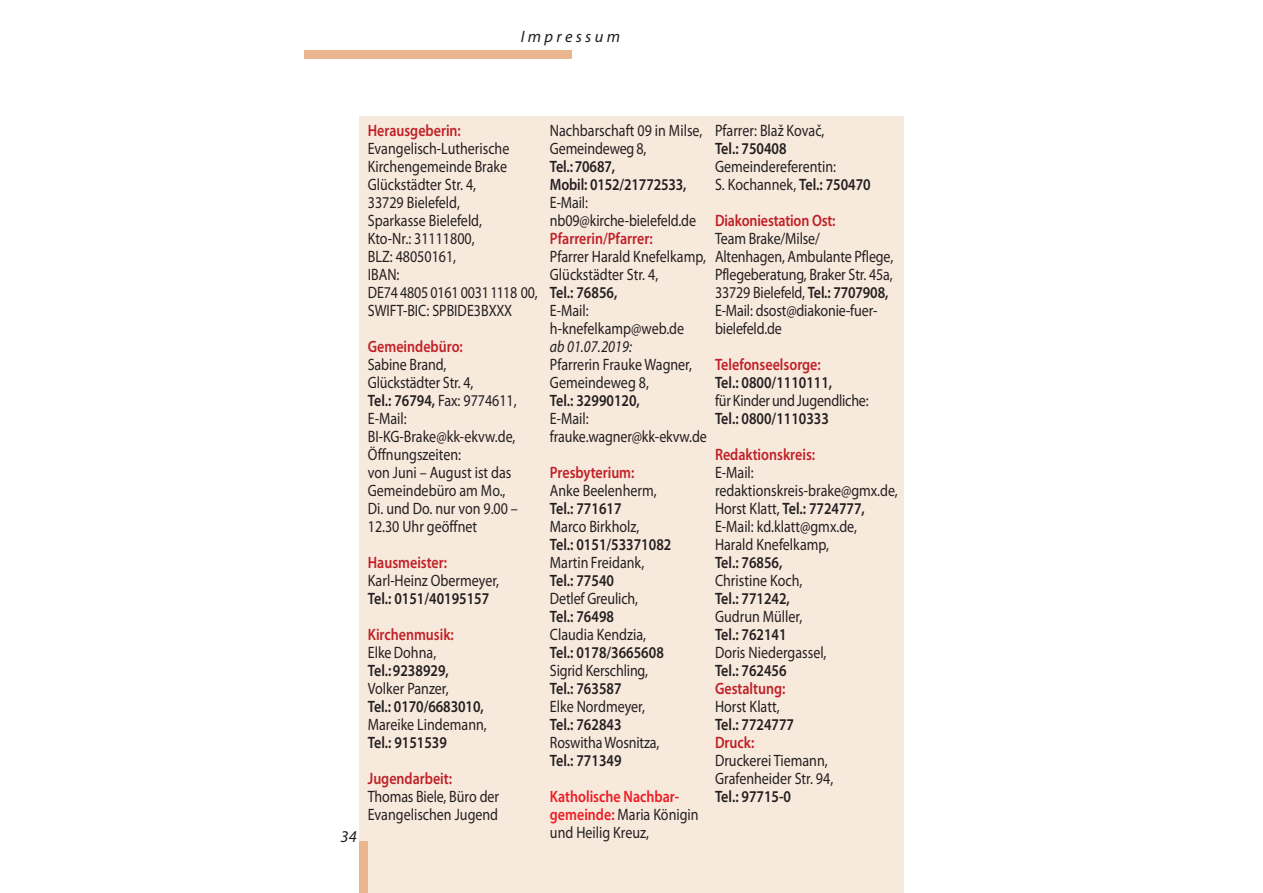
<style>
.page{position:relative;width:1263px;height:893px;background:#fff}
.page>*{position:absolute;margin:0;border:0;box-sizing:border-box;transform-origin:0 0}
.t1{font:16.5px/18px "Myriad Pro";color:#231f20;scale:.85 1}
.t2{font:600 16.5px/18px "Myriad Pro";color:#231f20;scale:.85 1}
.t3{font:600 16.5px "Myriad Pro";color:#c02026;scale:.85 1}
.t4{font:600 16.5px/18px "Myriad Pro";color:#ed1c24;scale:.85 1}
.t5{font:italic 16.5px "Myriad Pro";color:#231f20;scale:.85 1}
.t6{font:italic 16.5px "Myriad Pro";letter-spacing:.195em;color:#231f20}
.s1{font-weight:600}
.s2{font-weight:400;color:#231f20}
</style>
<div class="page">
<div style="left:359px;top:117px;width:545px;height:776px;background:#f8e9dd"></div>
<div style="left:304px;top:50px;width:268px;height:8px;background:#ebb590"></div>
<div style="left:359px;top:842px;width:9px;height:51px;background:#ebb590"></div>
<p class="t6" style="left:521px;top:30px;width:101px">Impressum</p>
<p class="t6" style="left:341px;top:830px;width:18px">34</p>
<p class="t3" style="left:368px;top:125px;width:111px">Herausgeberin:</p>
<p class="t1" style="left:368px;top:141px;width:201px">Evangelisch-Lutherische<br>Kirchengemeinde Brake<br>Glückstädter Str. 4,<br>33729 Bielefeld,<br>Sparkasse Bielefeld,<br>Kto-Nr.: 31111800,<br>BLZ: 48050161,<br>IBAN:<br>DE74 4805 0161 00311118 00,<br>SWIFT-BIC: SPBIDE3BXXX</p>
<p class="t3" style="left:368px;top:341px;width:113px">Gemeindebüro:</p>
<p class="t1" style="left:368px;top:357px;width:178px">Sabine Brand,<br>Glückstädter Str. 4,<br><span class="s1">Tel.: 76794,</span> Fax: 9774611,<br>E-Mail:<br>BI-KG-Brake@kk-ekvw.de,<br>Öffnungszeiten:<br>von Juni – August ist das<br>Gemeindebüro am Mo.,<br>Di. und Do. nur von 9.00 –<br>12.30 Uhr geöffnet</p>
<p class="t3" style="left:368px;top:557px;width:95px">Hausmeister:</p>
<p class="t1" style="left:368px;top:573px;width:156px">Karl-Heinz Obermeyer,</p>
<p class="t2" style="left:368px;top:591px;width:144px">Tel.: 0151/40195157</p>
<p class="t3" style="left:368px;top:629px;width:103px">Kirchenmusik:</p>
<p class="t1" style="left:368px;top:645px;width:82px">Elke Dohna,</p>
<p class="t2" style="left:368px;top:663px;width:97px">Tel.:9238929,</p>
<p class="t1" style="left:368px;top:681px;width:97px">Volker Panzer,</p>
<p class="t2" style="left:368px;top:699px;width:138px">Tel.: 0170/6683010,</p>
<p class="t1" style="left:368px;top:717px;width:142px">Mareike Lindemann,</p>
<p class="t2" style="left:368px;top:735px;width:95px">Tel.: 9151539</p>
<p class="t3" style="left:368px;top:773px;width:101px">Jugendarbeit:</p>
<p class="t1" style="left:368px;top:789px;width:156px">Thomas Biele, Büro der<br>Evangelischen Jugend</p>
<p class="t1" style="left:550px;top:123px;width:181px">Nachbarschaft 09 in Milse,<br>Gemeindeweg 8,</p>
<p class="t2" style="left:550px;top:159px;width:162px">Tel.: 70687,<br>Mobil: 0152/21772533,</p>
<p class="t1" style="left:550px;top:195px;width:173px">E-Mail: nb09@kirche-bielefeld.de</p>
<p class="t3" style="left:550px;top:233px;width:122px">Pfarrerin/Pfarrer:</p>
<p class="t1" style="left:550px;top:249px;width:185px">Pfarrer Harald Knefelkamp,<br>Glückstädter Str. 4,</p>
<p class="t2" style="left:550px;top:285px;width:81px">Tel.: 76856,</p>
<p class="t1" style="left:550px;top:303px;width:159px">E-Mail: h-knefelkamp@web.de</p>
<p class="t5" style="left:550px;top:341px;width:98px">ab 01.07.2019:</p>
<p class="t1" style="left:550px;top:357px;width:169px">Pfarrerin Frauke Wagner,<br>Gemeindeweg 8,</p>
<p class="t2" style="left:550px;top:393px;width:107px">Tel.: 32990120,</p>
<p class="t1" style="left:550px;top:411px;width:186px">E-Mail: frauke.wagner@kk-ekvw.de</p>
<p class="t3" style="left:550px;top:467px;width:101px">Presbyterium:</p>
<p class="t1" style="left:550px;top:483px;width:127px">Anke Beelenherm,</p>
<p class="t2" style="left:550px;top:501px;width:86px">Tel.: 771617</p>
<p class="t1" style="left:550px;top:519px;width:107px">Marco Birkholz,</p>
<p class="t2" style="left:550px;top:537px;width:144px">Tel.: 0151/53371082</p>
<p class="t1" style="left:550px;top:555px;width:113px">Martin Freidank,</p>
<p class="t2" style="left:550px;top:573px;width:77px">Tel.: 77540</p>
<p class="t1" style="left:550px;top:591px;width:105px">Detlef Greulich,</p>
<p class="t2" style="left:550px;top:609px;width:77px">Tel.: 76498</p>
<p class="t1" style="left:550px;top:627px;width:115px">Claudia Kendzia,</p>
<p class="t2" style="left:550px;top:645px;width:136px">Tel.: 0178/3665608</p>
<p class="t1" style="left:550px;top:663px;width:117px">Sigrid Kerschling,</p>
<p class="t2" style="left:550px;top:681px;width:86px">Tel.: 763587</p>
<p class="t1" style="left:550px;top:699px;width:113px">Elke Nordmeyer,</p>
<p class="t2" style="left:550px;top:717px;width:86px">Tel.: 762843</p>
<p class="t1" style="left:550px;top:735px;width:130px">Roswitha Wosnitza,</p>
<p class="t2" style="left:550px;top:753px;width:86px">Tel.: 771349</p>
<p class="t4" style="left:550px;top:789px;width:176px">Katholische Nachbar&shy;gemeinde: <span class="s2">Maria Königin und Heilig Kreuz,</span></p>
<p class="t1" style="left:715px;top:123px;width:130px">Pfarrer: Blaž Kovač,</p>
<p class="t2" style="left:715px;top:141px;width:86px">Tel.: 750408</p>
<p class="t1" style="left:715px;top:159px;width:185px">Gemeindereferentin:<br>S. Kochannek, <span class="s1">Tel.: 750470</span></p>
<p class="t3" style="left:715px;top:215px;width:143px">Diakoniestation Ost:</p>
<p class="t1" style="left:715px;top:231px;width:211px">Team Brake/Milse/<br>Altenhagen, Ambulante Pflege,<br>Pflegeberatung, Braker Str. 45a,<br>33729 Bielefeld, <span class="s1">Tel.: 7707908,<br></span>E-Mail: dsost@diakonie-fuer&shy;bielefeld.de</p>
<p class="t3" style="left:715px;top:359px;width:126px">Telefonseelsorge:</p>
<p class="t2" style="left:715px;top:375px;width:139px">Tel.: 0800/1110111,</p>
<p class="t1" style="left:715px;top:393px;width:182px">für Kinder und Jugendliche:</p>
<p class="t2" style="left:715px;top:411px;width:136px">Tel.: 0800/1110333</p>
<p class="t3" style="left:715px;top:449px;width:119px">Redaktionskreis:</p>
<p class="t1" style="left:715px;top:465px;width:217px">E-Mail: redaktionskreis-brake@gmx.de,<br>Horst Klatt, <span class="s1">Tel.: 7724777,<br></span>E-Mail: kd.klatt@gmx.de,<br>Harald Knefelkamp,</p>
<p class="t2" style="left:715px;top:555px;width:81px">Tel.: 76856,</p>
<p class="t1" style="left:715px;top:573px;width:104px">Christine Koch,</p>
<p class="t2" style="left:715px;top:591px;width:90px">Tel.: 771242,</p>
<p class="t1" style="left:715px;top:609px;width:104px">Gudrun Müller,</p>
<p class="t2" style="left:715px;top:627px;width:86px">Tel.: 762141</p>
<p class="t1" style="left:715px;top:645px;width:133px">Doris Niedergassel,</p>
<p class="t2" style="left:715px;top:663px;width:86px">Tel.: 762456</p>
<p class="t3" style="left:715px;top:683px;width:84px">Gestaltung:</p>
<p class="t1" style="left:715px;top:699px;width:77px">Horst Klatt,</p>
<p class="t2" style="left:715px;top:717px;width:95px">Tel.: 7724777</p>
<p class="t3" style="left:715px;top:737px;width:48px">Druck:</p>
<p class="t1" style="left:715px;top:753px;width:141px">Druckerei Tiemann,<br>Grafenheider Str. 94,</p>
<p class="t2" style="left:715px;top:789px;width:91px">Tel.: 97715-0</p>
</div>
